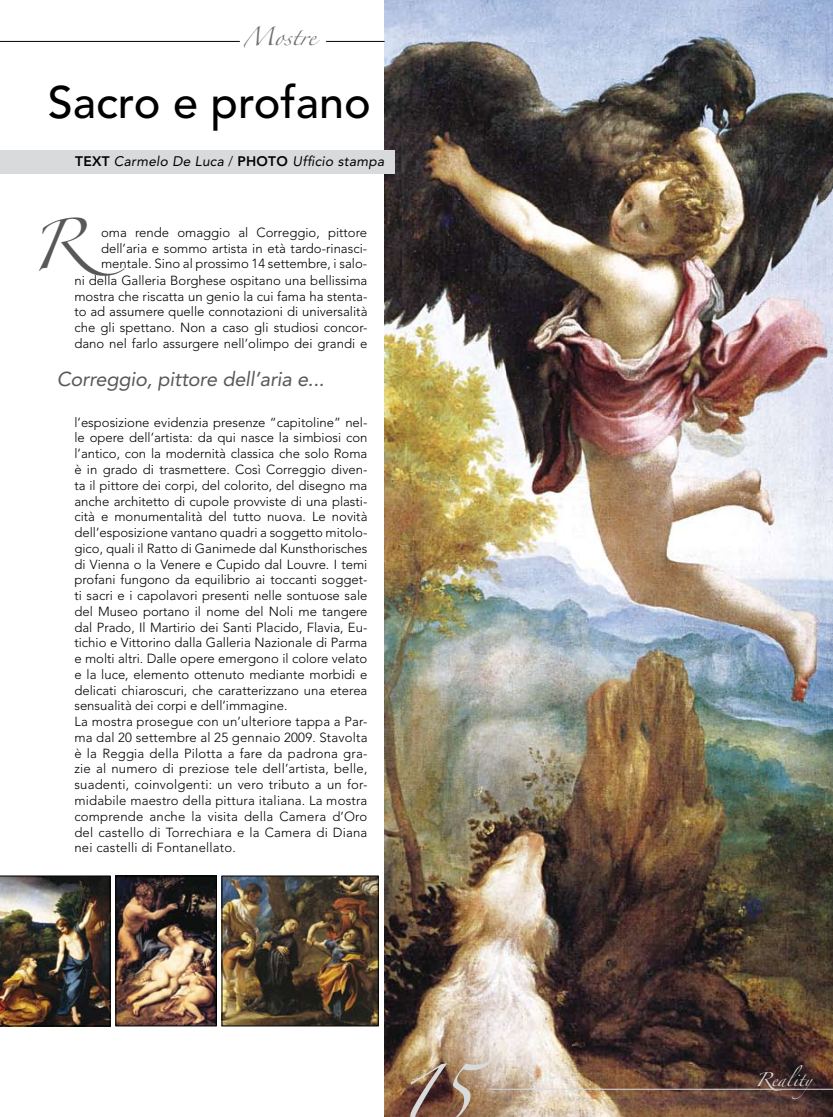
<style>
.page{position:relative;width:833px;height:1117px;background:#fff}
.page>*{position:absolute;margin:0;border:0;box-sizing:border-box;transform-origin:0 0}
.t1{font:53.25px "Zapfino";color:#d9dadb}
.t2{font:500 45px "Avenir";color:#000}
.t3{font:italic 20px "Avenir LT";letter-spacing:-.01em;color:#58585a}
.t4{font:16.25px "Zapfino";color:#707173}
.t5{font:italic 13.75px "Avenir LT";letter-spacing:.02em;color:#000}
.t6{font:300 13.12px/15.8px "Avenir LT";color:#000}
.t7{font:12.5px "Zapfino";color:#d9dadb}
.s1{font-weight:800;font-style:normal}
.s2{font-weight:300;font-style:normal}
</style>
<div class="page">
<img style="left:385px;top:0;width:448px;height:1116px">
<hr style="left:0;top:41px;width:240px;height:1px;background:#000">
<div style="left:0;top:150px;width:394px;height:23px;background:#d9dadb"></div>
<img style="left:118px;top:877px;width:96px;height:146px">
<div style="left:116px;top:875px;width:100px;height:150px;border:1px solid #000"></div>
<img style="left:0;top:875px;width:110px;height:150px">
<hr style="left:326px;top:41px;width:58px;height:1px;background:#000">
<hr style="left:489px;top:1088px;width:344px;height:1px;background:#d9dadb">
<img style="left:224px;top:877px;width:152px;height:146px">
<div style="left:222px;top:875px;width:156px;height:150px;border:1px solid #000"></div>
<p class="t4" style="left:243px;top:30px;width:74px">Mostre</p>
<h2 class="t2" style="left:48px;top:76px;width:324px">Sacro e profano</h2>
<p class="t5" style="left:75px;top:153px;width:310px"><span class="s1">TEXT</span> Carmelo De Luca <span class="s2">/</span> <span class="s1">PHOTO</span> Ufficio stampa</p>
<p class="t6" style="left:101px;top:224px;width:268px">oma rende omaggio al Correggio, pittore dell’aria e sommo artista in età tardo-rinasci-</p>
<p class="t6" style="left:101px;top:256px;width:268px">mentale. Sino al prossimo 14 settembre, i salo-</p>
<p class="t6" style="left:74px;top:272px;width:294px;text-align:justify">ni della Galleria Borghese ospitano una bellissima mostra che riscatta un genio la cui fama ha stenta&shy;to ad assumere quelle connotazioni di universalità che gli spettano. Non a caso gli studiosi concor&shy;dano nel farlo assurgere nell’olimpo dei grandi e</p>
<h3 class="t3" style="left:57px;top:367px;width:269px">Correggio, pittore dell’aria e...</h3>
<p class="t6" style="left:74px;top:414px;width:294px">l’esposizione evidenzia presenze “capitoline” nel&shy;le opere dell’artista: da qui nasce la simbiosi con l’antico, con la modernità classica che solo Roma è in grado di trasmettere. Così Correggio diven&shy;ta il pittore dei corpi, del colorito, del disegno ma anche architetto di cupole provviste di una plasti&shy;cità e monumentalità del tutto nuova. Le novità dell’esposizione vantano quadri a soggetto mitolo&shy;gico, quali il Ratto di Ganimede dal Kunsthorisches di Vienna o la Venere e Cupido dal Louvre. I temi profani fungono da equilibrio ai toccanti sogget&shy;ti sacri e i capolavori presenti nelle sontuose sale del Museo portano il nome del Noli me tangere dal Prado, Il Martirio dei Santi Placido, Flavia, Eu&shy;tichio e Vittorino dalla Galleria Nazionale di Parma e molti altri. Dalle opere emergono il colore velato e la luce, elemento ottenuto mediante morbidi e delicati chiaroscuri, che caratterizzano una eterea sensualità dei corpi e dell’immagine.<br>La mostra prosegue con un’ulteriore tappa a Par&shy;ma dal 20 settembre al 25 gennaio 2009. Stavolta è la Reggia della Pilotta a fare da padrona gra&shy;zie al numero di preziose tele dell’artista, belle, suadenti, coinvolgenti: un vero tributo a un for&shy;midabile maestro della pittura italiana. La mostra comprende anche la visita della Camera d’Oro del castello di Torrechiara e la Camera di Diana nei castelli di Fontanellato.</p>
<h1 class="t1" style="left:396px;top:1071px;width:77px">15</h1>
<p class="t7" style="left:755px;top:1073px;width:71px">Reality</p>
</div>
